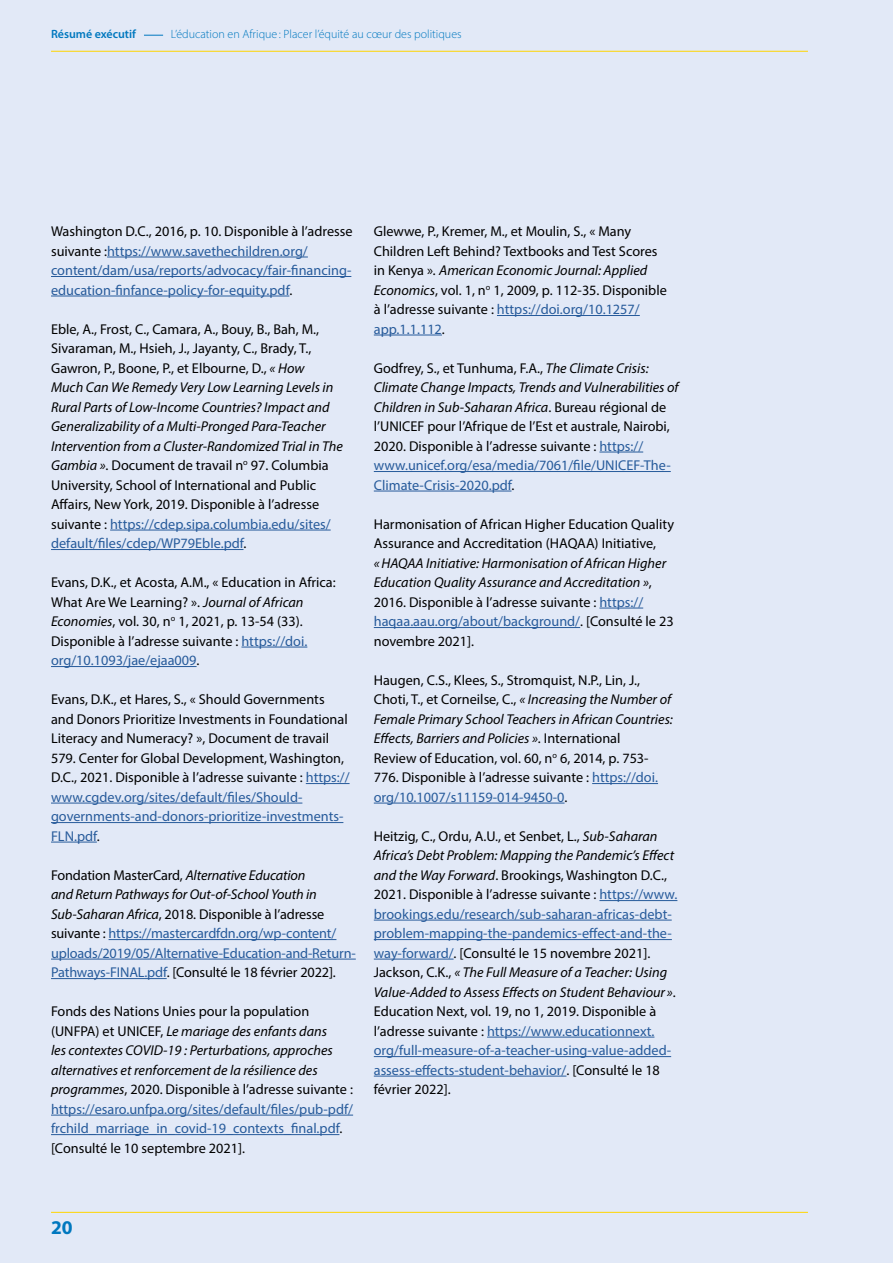
<style>
.page{position:relative;width:893px;height:1263px;background:#e2e9f7}
.page>*{position:absolute;margin:0;border:0;box-sizing:border-box;transform-origin:0 0}
.t1{font:700 19.5px "Myriad Pro";color:#0078bf}
.t2{font:14.25px/19.5px "Myriad Pro";color:#000}
.t3{font:14.25px/19.5px "Myriad Pro";color:#275b9b}
.t4{font:italic 14.25px/19.5px "Myriad Pro";color:#000}
.t5{font:300 12px "Myriad Pro";color:#0078bf}
.t6{font:600 12px "Myriad Pro";color:#0078bf}
.s1{color:#000}
.s2{font-style:italic}
.s3{color:#275b9b}
.s4{font-style:italic;color:#000}
.s5{font-style:normal}
.s6{font-style:normal;color:#275b9b}
</style>
<div class="page">
<hr style="left:107px;top:257px;width:201px;height:1px;background:#275b9b">
<hr style="left:51px;top:276px;width:300px;height:1px;background:#275b9b">
<hr style="left:51px;top:296px;width:238px;height:1px;background:#275b9b">
<hr style="left:110px;top:530px;width:221px;height:1px;background:#275b9b">
<hr style="left:51px;top:549px;width:192px;height:1px;background:#275b9b">
<hr style="left:241px;top:647px;width:66px;height:1px;background:#275b9b">
<hr style="left:51px;top:666px;width:146px;height:1px;background:#275b9b">
<hr style="left:306px;top:783px;width:44px;height:1px;background:#275b9b">
<hr style="left:51px;top:803px;width:251px;height:1px;background:#275b9b">
<hr style="left:51px;top:822px;width:292px;height:1px;background:#275b9b">
<hr style="left:51px;top:842px;width:46px;height:1px;background:#275b9b">
<hr style="left:109px;top:939px;width:227px;height:1px;background:#275b9b">
<hr style="left:51px;top:959px;width:305px;height:1px;background:#275b9b">
<hr style="left:51px;top:978px;width:116px;height:1px;background:#275b9b">
<hr style="left:51px;top:1115px;width:302px;height:1px;background:#275b9b">
<hr style="left:51px;top:1134px;width:288px;height:1px;background:#275b9b">
<hr style="left:497px;top:315px;width:143px;height:1px;background:#275b9b">
<hr style="left:374px;top:335px;width:68px;height:1px;background:#275b9b">
<hr style="left:599px;top:452px;width:44px;height:1px;background:#275b9b">
<hr style="left:374px;top:471px;width:297px;height:1px;background:#275b9b">
<hr style="left:374px;top:491px;width:137px;height:1px;background:#275b9b">
<hr style="left:599px;top:608px;width:44px;height:1px;background:#275b9b">
<hr style="left:374px;top:627px;width:206px;height:1px;background:#275b9b">
<hr style="left:592px;top:783px;width:66px;height:1px;background:#275b9b">
<hr style="left:374px;top:803px;width:190px;height:1px;background:#275b9b">
<hr style="left:599px;top:900px;width:78px;height:1px;background:#275b9b">
<hr style="left:374px;top:920px;width:298px;height:1px;background:#275b9b">
<hr style="left:374px;top:939px;width:298px;height:1px;background:#275b9b">
<hr style="left:374px;top:959px;width:80px;height:1px;background:#275b9b">
<hr style="left:487px;top:1037px;width:167px;height:1px;background:#275b9b">
<hr style="left:374px;top:1056px;width:297px;height:1px;background:#275b9b">
<hr style="left:374px;top:1076px;width:192px;height:1px;background:#275b9b">
<svg style="left:144px;top:35px;width:19px;height:1px"></svg>
<hr style="left:51px;top:1212px;width:757px;height:1px;background:#ffd500">
<hr style="left:51px;top:51px;width:757px;height:1px;background:#ffd500">
<p class="t6" style="left:51px;top:27px;width:87px">Résumé exécutif</p>
<p class="t5" style="left:171px;top:27px;width:292px">L’éducation en Afrique : Placer l’équité au cœur des politiques</p>
<p class="t3" style="left:51px;top:221px;width:303px"><span class="s1">Washington D.C., 2016, p. 10. Disponible à l’adresse suivante :</span>https://www.savethechildren.org/ content/dam/usa/reports/advocacy/fair-financing&shy;education-finfance-policy-for-equity.pdf<span class="s1">.</span></p>
<p class="t2" style="left:51px;top:319px;width:293px">Eble, A., Frost, C., Camara, A., Bouy, B., Bah, M., Sivaraman, M., Hsieh, J., Jayanty, C., Brady, T., Gawron, P., Boone, P., et Elbourne, D., <span class="s2">« How<br>Much Can We Remedy Very Low Learning Levels in Rural Parts of Low-Income Countries? Impact and Generalizability of a Multi-Pronged Para-Teacher Intervention from a Cluster-Randomized Trial in The Gambia »</span>. Document de travail n<sup>o</sup> 97. Columbia University, School of International and Public Affairs, New York, 2019. Disponible à l’adresse suivante : <span class="s3">https://cdep.sipa.columbia.edu/sites/ default/files/cdep/WP79Eble.pdf</span>.</p>
<p class="t2" style="left:51px;top:572px;width:286px">Evans, D.K., et Acosta, A.M., « Education in Africa:<br>What Are We Learning? ». <span class="s2">Journal of African Economies</span>, vol. 30, n<sup>o</sup> 1, 2021, p. 13-54 (33).<br>Disponible à l’adresse suivante : <span class="s3">https://doi. org/10.1093/jae/ejaa009</span>.</p>
<p class="t2" style="left:51px;top:689px;width:300px">Evans, D.K., et Hares, S., « Should Governments and Donors Prioritize Investments in Foundational Literacy and Numeracy? », Document de travail 579. Center for Global Development, Washington, D.C., 2021. Disponible à l’adresse suivante : <span class="s3">https:// www.cgdev.org/sites/default/files/Should&shy;governments-and-donors-prioritize-investments-FLN.pdf</span>.</p>
<p class="t3" style="left:51px;top:865px;width:306px"><span class="s1">Fondation MasterCard,</span> <span class="s4">Alternative Education<br>and Return Pathways for Out-of-School Youth in Sub-Saharan Africa</span><span class="s1">, 2018. Disponible à l’adresse suivante :</span> https://mastercardfdn.org/wp-content/ uploads/2019/05/Alternative-Education-and-Return-Pathways-FINAL.pdf<span class="s1">. [Consulté le 18 février 2022].</span></p>
<p class="t4" style="left:51px;top:1001px;width:304px"><span class="s5">Fonds des Nations Unies pour la population (UNFPA) et UNICEF,</span> Le mariage des enfants dans<br>les contextes COVID-19 : Perturbations, approches alternatives et renforcement de la résilience des programmes<span class="s5">, 2020. Disponible à l’adresse suivante : </span><span class="s6">https://esaro.unfpa.org/sites/default/files/pub-pdf/ frchild_marriage_in_covid-19_contexts_final.pdf</span><span class="s5">. [Consulté le 10 septembre 2021].</span></p>
<p class="t2" style="left:374px;top:221px;width:295px">Glewwe, P., Kremer, M., et Moulin, S., « Many Children Left Behind? Textbooks and Test Scores in Kenya »<span class="s2">. American Economic Journal: Applied Economics</span>, vol. 1, n<sup>o</sup> 1, 2009, p. 112-35. Disponible à l’adresse suivante : <span class="s3">https://doi.org/10.1257/ app.1.1.112</span>.</p>
<p class="t2" style="left:374px;top:358px;width:306px">Godfrey, S., et Tunhuma, F.A., <span class="s2">The Climate Crisis:<br>Climate Change Impacts, Trends and Vulnerabilities of Children in Sub-Saharan Africa</span>. Bureau régional de l’UNICEF pour l’Afrique de l’Est et australe, Nairobi, 2020. Disponible à l’adresse suivante : <span class="s3">https:// www.unicef.org/esa/media/7061/file/UNICEF-The-Climate-Crisis-2020.pdf</span>.</p>
<p class="t2" style="left:374px;top:514px;width:302px">Harmonisation of African Higher Education Quality<br>Assurance and Accreditation (HAQAA) Initiative,</p>
<p class="t4" style="left:374px;top:553px;width:301px">«HAQAA Initiative: Harmonisation of African Higher Education Quality Assurance and Accreditation »<span class="s5">, 2016. Disponible à l’adresse suivante :</span> <span class="s6">https:// haqaa.aau.org/about/background/</span><span class="s5">. [Consulté le 23 novembre 2021].</span></p>
<p class="t2" style="left:374px;top:670px;width:301px">Haugen, C.S., Klees, S., Stromquist, N.P., Lin, J., Choti, T., et Corneilse, C., <span class="s2">« Increasing the Number of Female Primary School Teachers in African Countries:<br>Effects, Barriers and Policies »</span>. International<br>Review of Education, vol. 60, n<sup>o</sup> 6, 2014, p. 753- 776. Disponible à l’adresse suivante : <span class="s3">https://doi. org/10.1007/s11159-014-9450-0</span>.</p>
<p class="t3" style="left:374px;top:826px;width:305px"><span class="s1">Heitzig, C., Ordu, A.U., et Senbet, L.,</span> <span class="s4">Sub-Saharan Africa’s Debt Problem: Mapping the Pandemic’s Effect and the Way Forward</span><span class="s1">. Brookings, Washington D.C., 2021. Disponible à l’adresse suivante :</span> https://www. brookings.edu/research/sub-saharan-africas-debt&shy;problem-mapping-the-pandemics-effect-and-the&shy;way-forward/<span class="s1">. [Consulté le 15 novembre 2021].<br>Jackson, C.K.,</span> <span class="s4">« The Full Measure of a Teacher: Using Value-Added to Assess Effects on Student Behaviour »</span><span class="s1">.<br>Education Next, vol. 19, no 1, 2019. Disponible à l’adresse suivante :</span> https://www.educationnext. org/full-measure-of-a-teacher-using-value-added&shy;assess-effects-student-behavior/<span class="s1">. [Consulté le 18 février 2022].</span></p>
<h1 class="t1" style="left:51px;top:1215px;width:23px">20</h1>
</div>
